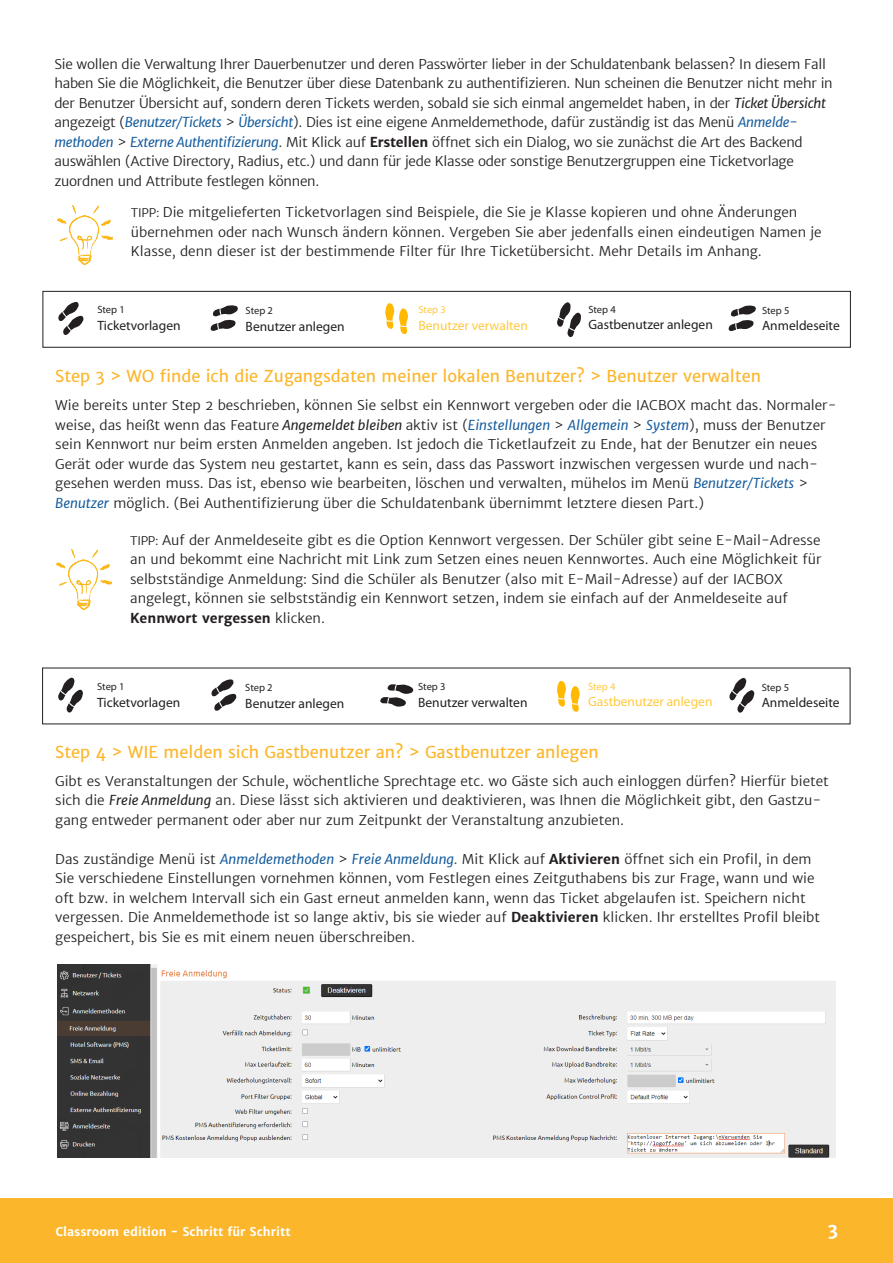
<style>
.page{position:relative;width:893px;height:1263px;background:#fff}
.page>*{position:absolute;margin:0;border:0;box-sizing:border-box;transform-origin:0 0}
.Text{font:700 18px "Merriweather Sans";color:#fff}
.t1{font:16.5px "Merriweather Sans";color:#fcb62b}
.t2{font:300 13.5px/19.5px "Merriweather Sans";color:#231f20}
.t3{font:300 13.5px/19.5px "Merriweather Sans";letter-spacing:-.02em;color:#231f20}
.Bildbeschreibung{font:13.5px "Myriad Pro";color:#231f20}
.Bildbeschreibung-2{font:13.5px "Myriad Pro";color:#ffca40}
.t4{font:700 13.5px "Merriweather Sans";color:#231f20}
.Text-2{font:700 12px "Merriweather Sans";color:#fff}
.Bildbeschreibung-3{font:10.5px "Myriad Pro";letter-spacing:-.005em;color:#231f20}
.Bildbeschreibung-4{font:10.5px "Myriad Pro";letter-spacing:-.005em;color:#ffca40}
.s1{font-weight:400;font-style:italic}
.s2{font-weight:400;font-style:italic;color:#175d9e}
.s3{font-weight:700}
.s4{font-size:12px}
.s5{font-weight:300}
.s6{font-weight:400;font-style:italic;color:#4a4e4d}
</style>
<div class="page">
<div style="left:0;top:1198px;width:893px;height:65px;background:#fcb62b"></div>
<img style="left:56px;top:549px;width:56px;height:62px">
<img style="left:57px;top:205px;width:56px;height:61px">
<svg style="left:728px;top:305px;width:28px;height:26px"></svg>
<svg style="left:557px;top:302px;width:24px;height:36px"></svg>
<svg style="left:385px;top:303px;width:23px;height:32px"></svg>
<svg style="left:210px;top:305px;width:28px;height:26px"></svg>
<svg style="left:58px;top:302px;width:26px;height:33px"></svg>
<div style="left:43px;top:291px;width:808px;height:57px;border:1px solid #231f20"></div>
<svg style="left:729px;top:678px;width:25px;height:35px"></svg>
<svg style="left:557px;top:680px;width:23px;height:32px"></svg>
<svg style="left:380px;top:684px;width:34px;height:23px"></svg>
<svg style="left:211px;top:679px;width:26px;height:32px"></svg>
<svg style="left:58px;top:677px;width:25px;height:36px"></svg>
<img style="left:58px;top:964px;width:777px;height:193px">
<p class="t3" style="left:54px;top:55px;width:780px">Sie wollen die Verwaltung Ihrer Dauerbenutzer und deren Passwörter lieber in der Schuldatenbank belassen? In diesem Fall haben Sie die Möglichkeit, die Benutzer über diese Datenbank zu authentifizieren. Nun scheinen die Benutzer nicht mehr in der Benutzer Übersicht auf, sondern deren Tickets werden, sobald sie sich einmal angemeldet haben, in der <span class="s1">Ticket Übersicht </span>angezeigt (<span class="s2">Benutzer/Tickets</span> &gt; <span class="s2">Übersicht</span>). Dies ist eine eigene Anmeldemethode, dafür zuständig ist das Menü <span class="s2">Anmelde-</span></p>
<p class="t3" style="left:54px;top:133px;width:750px"><span class="s2">methoden</span> &gt; <span class="s2">Externe Authentifizierung</span>. Mit Klick auf <span class="s3">Erstellen</span> öffnet sich ein Dialog, wo sie zunächst die Art des Backend</p>
<p class="t3" style="left:54px;top:152px;width:741px">auswählen (Active Directory, Radius, etc.) und dann für jede Klasse oder sonstige Benutzergruppen eine Ticketvorlage</p>
<p class="t3" style="left:54px;top:172px;width:266px">zuordnen und Attribute festlegen können.</p>
<p class="t2" style="left:131px;top:203px;width:692px"><span class="s4">TIPP:</span> Die mitgelieferten Ticketvorlagen sind Beispiele, die Sie je Klasse kopieren und ohne Änderungen übernehmen oder nach Wunsch ändern können. Vergeben Sie aber jedenfalls einen eindeutigen Namen je<br>Klasse, denn dieser ist der bestimmende Filter für Ihre Ticketübersicht. Mehr Details im Anhang.</p>
<p class="Bildbeschreibung-3" style="left:97px;top:303px;width:29px">Step 1</p>
<p class="Bildbeschreibung" style="left:97px;top:317px;width:85px">Ticketvorlagen</p>
<p class="Bildbeschreibung-3" style="left:246px;top:304px;width:29px">Step 2</p>
<p class="Bildbeschreibung" style="left:246px;top:318px;width:101px">Benutzer anlegen</p>
<p class="Bildbeschreibung-4" style="left:418px;top:303px;width:29px">Step 3</p>
<p class="Bildbeschreibung-2" style="left:418px;top:317px;width:111px">Benutzer verwalten</p>
<p class="Bildbeschreibung-3" style="left:588px;top:303px;width:29px">Step 4</p>
<p class="Bildbeschreibung" style="left:588px;top:316px;width:126px">Gastbenutzer anlegen</p>
<p class="Bildbeschreibung-3" style="left:762px;top:304px;width:29px">Step 5</p>
<p class="Bildbeschreibung" style="left:762px;top:318px;width:79px">Anmeldeseite</p>
<p class="t1" style="left:55px;top:366px;width:707px">Step 3 &gt; WO finde ich die Zugangsdaten meiner lokalen Benutzer? &gt; Benutzer verwalten</p>
<p class="t2" style="left:55px;top:396px;width:783px">Wie bereits unter Step 2 beschrieben, können Sie selbst ein Kennwort vergeben oder die IACBOX macht das. Normaler&shy;weise, das heißt wenn das Feature <span class="s1">Angemeldet bleiben</span> aktiv ist (<span class="s2">Einstellungen</span> &gt; <span class="s2">Allgemein</span> &gt; <span class="s2">System</span>), muss der Benutzer sein Kennwort nur beim ersten Anmelden angeben. Ist jedoch die Ticketlaufzeit zu Ende, hat der Benutzer ein neues Gerät oder wurde das System neu gestartet, kann es sein, dass das Passwort inzwischen vergessen wurde und nach&shy;gesehen werden muss. Das ist, ebenso wie bearbeiten, löschen und verwalten, mühelos im Menü <span class="s2">Benutzer/Tickets</span> &gt; <span class="s2">Benutzer</span> möglich. (Bei Authentifizierung über die Schuldatenbank übernimmt letztere diesen Part.)</p>
<p class="t2" style="left:130px;top:530px;width:693px;text-align:justify"><span class="s4">TIPP:</span> Auf der Anmeldeseite gibt es die Option Kennwort vergessen. Der Schüler gibt seine E-Mail-Adresse an und bekommt eine Nachricht mit Link zum Setzen eines neuen Kennwortes. Auch eine Möglichkeit für selbstständige Anmeldung: Sind die Schüler als Benutzer (also mit E-Mail-Adresse) auf der IACBOX</p>
<p class="t2" style="left:130px;top:589px;width:659px">angelegt, können sie selbstständig ein Kennwort setzen, indem sie einfach auf der Anmeldeseite auf</p>
<p class="t4" style="left:130px;top:610px;width:196px">Kennwort vergessen <span class="s5">klicken.</span></p>
<p class="Bildbeschreibung-3" style="left:97px;top:680px;width:29px">Step 1</p>
<p class="Bildbeschreibung" style="left:97px;top:694px;width:85px">Ticketvorlagen</p>
<p class="Bildbeschreibung-3" style="left:245px;top:681px;width:29px">Step 2</p>
<p class="Bildbeschreibung" style="left:245px;top:695px;width:101px">Benutzer anlegen</p>
<p class="Bildbeschreibung-3" style="left:418px;top:680px;width:29px">Step 3</p>
<p class="Bildbeschreibung" style="left:418px;top:694px;width:111px">Benutzer verwalten</p>
<p class="Bildbeschreibung-4" style="left:588px;top:679px;width:29px">Step 4</p>
<p class="Bildbeschreibung-2" style="left:588px;top:693px;width:126px">Gastbenutzer anlegen</p>
<p class="Bildbeschreibung-3" style="left:762px;top:680px;width:29px">Step 5</p>
<p class="Bildbeschreibung" style="left:762px;top:694px;width:79px">Anmeldeseite</p>
<p class="t1" style="left:55px;top:742px;width:545px">Step 4 &gt; WIE melden sich Gastbenutzer an? &gt; Gastbenutzer anlegen</p>
<p class="t2" style="left:55px;top:771px;width:775px">Gibt es Veranstaltungen der Schule, wöchentliche Sprechtage etc. wo Gäste sich auch einloggen dürfen? Hierfür bietet sich die <span class="s1">Freie Anmeldung</span> an. Diese lässt sich aktivieren und deaktivieren, was Ihnen die Möglichkeit gibt, den Gastzu&shy;gang entweder permanent oder aber nur zum Zeitpunkt der Veranstaltung anzubieten.</p>
<p class="t2" style="left:55px;top:849px;width:766px">Das zuständige Menü ist <span class="s2">Anmeldemethoden</span> &gt; <span class="s2">Freie Anmeldung</span><span class="s6">.</span> Mit Klick auf <span class="s3">Aktivieren</span> öffnet sich ein Profil, in dem Sie verschiedene Einstellungen vornehmen können, vom Festlegen eines Zeitguthabens bis zur Frage, wann und wie oft bzw. in welchem Intervall sich ein Gast erneut anmelden kann, wenn das Ticket abgelaufen ist. Speichern nicht vergessen. Die Anmeldemethode ist so lange aktiv, bis sie wieder auf <span class="s3">Deaktivieren</span> klicken. Ihr erstelltes Profil bleibt gespeichert, bis Sie es mit einem neuen überschreiben.</p>
<p class="Text-2" style="left:56px;top:1224px;width:237px">Classroom edition - Schritt für Schritt</p>
<p class="Text" style="left:828px;top:1219px;width:12px">3</p>
</div>
